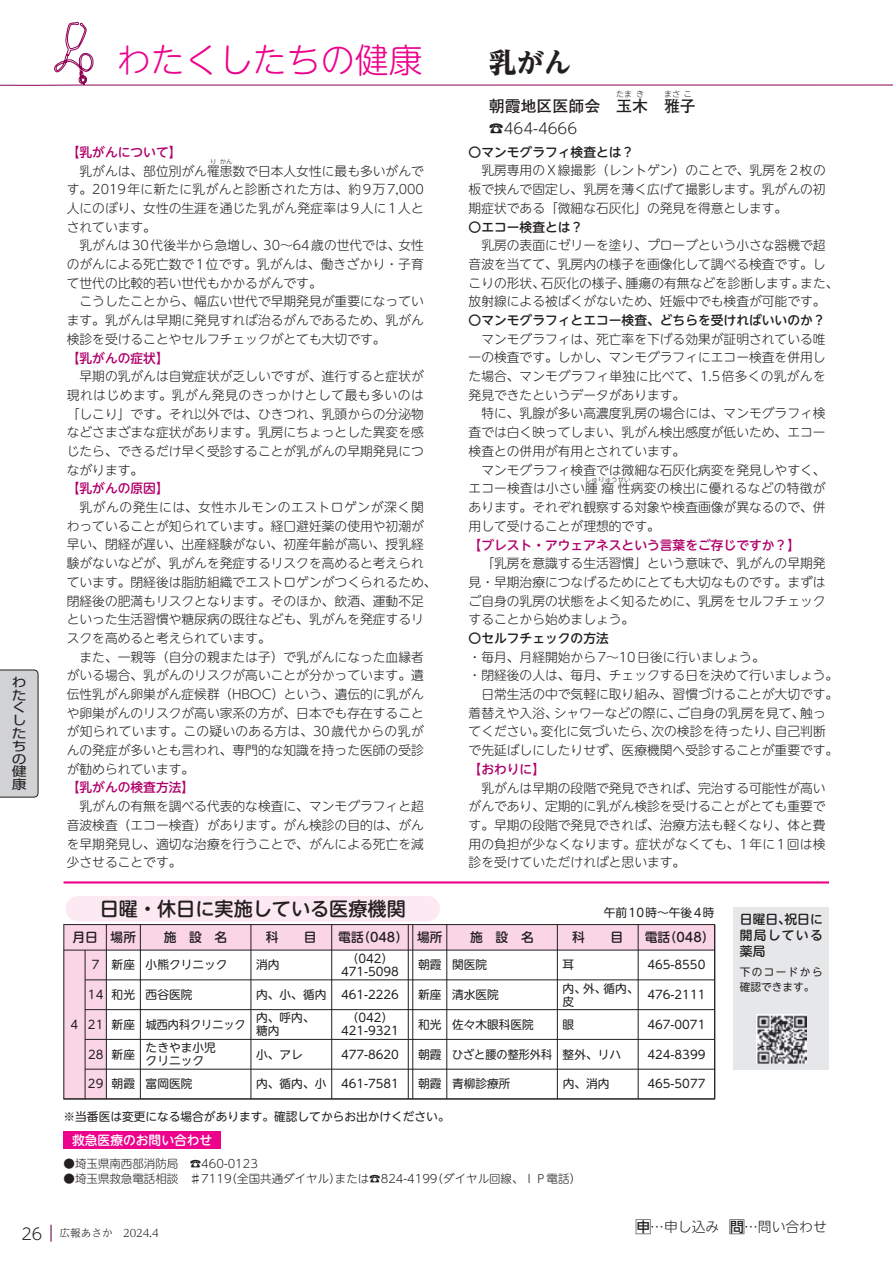
<style>
.page{position:relative;width:893px;height:1263px;background:#fff}
.page>*{position:absolute;margin:0;border:0;box-sizing:border-box;transform-origin:0 0}
.t1{font:300 34.05px "UD Shin M Go Pr 6 N";color:#ed028c}
.t2{font:800 27.6px "UD Reimin Pr 6 N";color:#231f20}
.t3{font:500 19.2px "UD Shin M Go Pr 6 N";color:#231f20}
.t4{font:700 15.9px "Futo Go B101 Pr 6 N";color:#231f20}
.t5{font:300 14.85px "UD Shin M Go Pr 6 N";color:#231f20}
.t6{font:300 13.8px "UD Shin M Go Pr 6 N";color:#231f20}
.t7{font:300 12.75px/18.8px "UD Shin M Go Pr 6 N";color:#231f20;text-align:justify}
.t8{font:500 12.75px/15.9px "UD Shin M Go Pr 6 N";color:#231f20;text-align:justify}
.t9{font:500 12.75px "UD Shin M Go Pr 6 N";color:#b0016a}
.t10{font:500 12.75px "UD Shin M Go Pr 6 N";color:#fff}
.t11{font:12.75px/12.8px "UD Shin Go Pr 6 N";color:#231f20;scale:1.16 1}
.t12{font:11.7px/13px "UD Shin M Go Pr 6 N";color:#231f20}
.t13{font:11.7px "UD Shin M Go Pr 6 N";letter-spacing:.125em;color:#231f20}
.t14{font:300 11.55px "UD Shin M Go Pr 6 N";color:#231f20}
.t15{font:10.65px/14.9px "UD Shin M Go Pr 6 N";letter-spacing:.125em;color:#231f20}
.t16{font:300 10.65px "UD Reimin Pr 6 N";color:#231f20}
.t17{font:300 7.95px "UD Shin M Go Pr 6 N";letter-spacing:.25em;color:#231f20}
.t18{font:300 6.3px "UD Shin M Go Pr 6 N";color:#231f20}
.s1{font-family:"UD Shin M Go Pr 6 N";font-size:15.9px}
</style>
<div class="page">
<hr style="left:64px;top:881px;width:765px;height:2px;background:#ed028c">
<div style="left:66px;top:896px;width:374px;height:25px;background:#fce9f1"></div>
<div style="left:64px;top:950px;width:42px;height:149px;background:#fad5e5"></div>
<div style="left:64px;top:924px;width:651px;height:26px;background:#fad5e5"></div>
<hr style="left:638px;top:924px;width:1px;height:175px;background:#231f20">
<hr style="left:557px;top:924px;width:1px;height:175px;background:#231f20">
<hr style="left:447px;top:924px;width:1px;height:175px;background:#231f20">
<hr style="left:412px;top:924px;width:1px;height:175px;background:#231f20">
<hr style="left:408px;top:924px;width:1px;height:175px;background:#231f20">
<hr style="left:331px;top:924px;width:1px;height:175px;background:#231f20">
<hr style="left:251px;top:924px;width:1px;height:175px;background:#231f20">
<hr style="left:140px;top:924px;width:1px;height:175px;background:#231f20">
<hr style="left:106px;top:924px;width:1px;height:175px;background:#231f20">
<hr style="left:85px;top:950px;width:1px;height:149px;background:#231f20">
<hr style="left:714px;top:924px;width:1px;height:175px;background:#231f20">
<hr style="left:64px;top:924px;width:1px;height:175px;background:#231f20">
<hr style="left:85px;top:1069px;width:630px;height:1px;background:#231f20">
<hr style="left:85px;top:1039px;width:630px;height:1px;background:#231f20">
<hr style="left:85px;top:1009px;width:630px;height:1px;background:#231f20">
<hr style="left:85px;top:979px;width:630px;height:1px;background:#231f20">
<hr style="left:64px;top:950px;width:651px;height:1px;background:#231f20">
<hr style="left:64px;top:1099px;width:651px;height:1px;background:#231f20">
<hr style="left:64px;top:924px;width:651px;height:1px;background:#231f20">
<div style="left:734px;top:907px;width:95px;height:162px;background:#e6e7e9"></div>
<div style="left:64px;top:1132px;width:157px;height:17px;background:#ed028c"></div>
<svg style="left:0;top:21px;width:893px;height:65px"></svg>
<div style="left:756px;top:1014px;width:50px;height:49px;background:#fff"></div>
<img style="left:757px;top:1014px;width:49px;height:49px">
<div style="left:0;top:669px;width:38px;height:128px;background:#d1d2d4"></div>
<svg style="left:50px;top:1225px;width:2px;height:17px"></svg>
<h1 class="t1" style="left:117px;top:32px;width:308px">わたくしたちの健康</h1>
<h2 class="t2" style="left:489px;top:40px;width:84px">乳がん</h2>
<p class="t11" style="left:12px;top:675px;width:14px">わたくしたちの健康</p>
<p class="t9" style="left:67px;top:141px;width:116px">【乳がんについて】</p>
<p class="t18" style="left:210px;top:156px;width:24px">りかん</p>
<p class="t7" style="left:67px;top:161px;width:359px;text-indent:13px">乳がんは、部位別がん罹患数で日本人女性に最も多いがんです。2019年に新たに乳がんと診断された方は、約9万7,000人にのぼり、女性の生涯を通じた乳がん発症率は9人に1人とされています。</p>
<p class="t7" style="left:67px;top:235px;width:359px;text-indent:13px">乳がんは30代後半から急増し、30～64歳の世代では、女性のがんによる死亡数で1位です。乳がんは、働きざかり・子育て世代の比較的若い世代もかかるがんです。</p>
<p class="t7" style="left:67px;top:291px;width:359px;text-indent:13px">こうしたことから、幅広い世代で早期発見が重要になっています。乳がんは早期に発見すれば治るがんであるため、乳がん検診を受けることやセルフチェックがとても大切です。</p>
<p class="t9" style="left:67px;top:347px;width:103px">【乳がんの症状】</p>
<p class="t7" style="left:67px;top:366px;width:359px;text-indent:13px">早期の乳がんは自覚症状が乏しいですが、進行すると症状が現れはじめます。乳がん発見のきっかけとして最も多いのは「しこり」です。それ以外では、ひきつれ、乳頭からの分泌物などさまざまな症状があります。乳房にちょっとした異変を感じたら、できるだけ早く受診することが乳がんの早期発見につながります。</p>
<p class="t9" style="left:67px;top:478px;width:103px">【乳がんの原因】</p>
<p class="t7" style="left:67px;top:497px;width:371px;text-align:left;text-indent:13px">乳がんの発生には、女性ホルモンのエストロゲンが深く関わっていることが知られています。経口避妊薬の使用や初潮が早い、閉経が遅い、出産経験がない、初産年齢が高い、授乳経験がないなどが、乳がんを発症するリスクを高めると考えられています。閉経後は脂肪組織でエストロゲンがつくられるため、閉経後の肥満もリスクとなります。そのほか、飲酒、運動不足といった生活習慣や糖尿病の既往なども、乳がんを発症するリスクを高めると考えられています。</p>
<p class="t7" style="left:67px;top:647px;width:359px;text-indent:13px">また、一親等（自分の親または子）で乳がんになった血縁者がいる場合、乳がんのリスクが高いことが分かっています。遺伝性乳がん卵巣がん症候群（HBOC）という、遺伝的に乳がんや卵巣がんのリスクが高い家系の方が、日本でも存在することが知られています。この疑いのある方は、30歳代からの乳がんの発症が多いとも言われ、専門的な知識を持った医師の受診が勧められています。</p>
<p class="t9" style="left:67px;top:777px;width:129px">【乳がんの検査方法】</p>
<p class="t7" style="left:67px;top:796px;width:359px;text-indent:13px">乳がんの有無を調べる代表的な検査に、マンモグラフィと超音波検査（エコー検査）があります。がん検診の目的は、がんを早期発見し、適切な治療を行うことで、がんによる死亡を減少させることです。</p>
<p class="t17" style="left:616px;top:87px;width:29px">たまき</p>
<p class="t17" style="left:664px;top:87px;width:29px">まさこ</p>
<p class="t4" style="left:489px;top:93px;width:209px">朝霞地区医師会 玉木 雅子</p>
<p class="t5" style="left:489px;top:117px;width:90px">☎464-4666</p>
<p class="t8" style="left:469px;top:143px;width:167px">〇マンモグラフィ検査とは？</p>
<p class="t7" style="left:469px;top:160px;width:359px;text-indent:13px">乳房専用のＸ線撮影（レントゲン）のことで、乳房を2枚の板で挟んで固定し、乳房を薄く広げて撮影します。乳がんの初期症状である「微細な石灰化」の発見を得意とします。</p>
<p class="t8" style="left:469px;top:218px;width:116px">〇エコー検査とは？</p>
<p class="t7" style="left:469px;top:235px;width:371px;text-align:left;text-indent:13px">乳房の表面にゼリーを塗り、プローブという小さな器機で超音波を当てて、乳房内の様子を画像化して調べる検査です。しこりの形状、石灰化の様子、腫瘍の有無などを診断します。また、放射線による被ばくがないため、妊娠中でも検査が可能です。</p>
<p class="t8" style="left:469px;top:311px;width:358px">〇マンモグラフィとエコー検査、どちらを受ければいいのか？</p>
<p class="t7" style="left:469px;top:329px;width:359px;text-indent:13px">マンモグラフィは、死亡率を下げる効果が証明されている唯一の検査です。しかし、マンモグラフィにエコー検査を併用した場合、マンモグラフィ単独に比べて、1.5倍多くの乳がんを発見できたというデータがあります。</p>
<p class="t7" style="left:469px;top:403px;width:358px;text-indent:13px">特に、乳腺が多い高濃度乳房の場合には、マンモグラフィ検査では白く映ってしまい、乳がん検出感度が低いため、エコー検査との併用が有用とされています。</p>
<p class="t7" style="left:481px;top:460px;width:346px">マンモグラフィ検査では微細な石灰化病変を発見しやすく、</p>
<p class="t18" style="left:585px;top:474px;width:47px">しゅりゅうせい</p>
<p class="t7" style="left:469px;top:478px;width:359px">エコー検査は小さい腫瘤性病変の検出に優れるなどの特徴があります。それぞれ観察する対象や検査画像が異なるので、併用して受けることが理想的です。</p>
<p class="t9" style="left:469px;top:534px;width:333px">【ブレスト・アウェアネスという言葉をご存じですか？】</p>
<p class="t7" style="left:469px;top:553px;width:359px;text-indent:13px">「乳房を意識する生活習慣」という意味で、乳がんの早期発見・早期治療につなげるためにとても大切なものです。まずはご自身の乳房の状態をよく知るために、乳房をセルフチェックすることから始めましょう。</p>
<p class="t8" style="left:469px;top:629px;width:142px">〇セルフチェックの方法</p>
<p class="t7" style="left:469px;top:647px;width:298px">・毎月、月経開始から7～10日後に行いましょう。</p>
<p class="t7" style="left:469px;top:665px;width:371px">・閉経後の人は、毎月、チェックする日を決めて行いましょう。</p>
<p class="t7" style="left:481px;top:684px;width:359px">日常生活の中で気軽に取り組み、習慣づけることが大切です。</p>
<p class="t7" style="left:469px;top:703px;width:359px">着替えや入浴、シャワーなどの際に、ご自身の乳房を見て、触っ</p>
<p class="t7" style="left:469px;top:721px;width:359px">てください。変化に気づいたら、次の検診を待ったり、自己判断</p>
<p class="t7" style="left:469px;top:740px;width:371px">で先延ばしにしたりせず、医療機関へ受診することが重要です。</p>
<p class="t9" style="left:469px;top:758px;width:78px">【おわりに】</p>
<p class="t7" style="left:469px;top:778px;width:359px;text-indent:13px">乳がんは早期の段階で発見できれば、完治する可能性が高いがんであり、定期的に乳がん検診を受けることがとても重要です。早期の段階で発見できれば、治療方法も軽くなり、体と費用の負担が少なくなります。症状がなくても、1年に1回は検診を受けていただければと思います。</p>
<h3 class="t3" style="left:100px;top:892px;width:307px">日曜・休日に実施している医療機関</h3>
<p class="t8" style="left:72px;top:928px;width:65px">月日 場所</p>
<p class="t8" style="left:164px;top:928px;width:65px">施設名</p>
<p class="t8" style="left:266px;top:928px;width:14px">科</p>
<p class="t8" style="left:304px;top:928px;width:14px">目</p>
<p class="t8" style="left:338px;top:928px;width:106px">電話（048） 場所</p>
<p class="t8" style="left:470px;top:928px;width:65px">施設名</p>
<p class="t8" style="left:572px;top:928px;width:14px">科</p>
<p class="t8" style="left:610px;top:928px;width:14px">目</p>
<p class="t8" style="left:645px;top:928px;width:71px">電話（048）</p>
<p class="t13" style="left:604px;top:902px;width:112px">午前10時～午後4時</p>
<p class="t12" style="left:71px;top:1017px;width:9px">4</p>
<p class="t12" style="left:92px;top:958px;width:137px">7 新座 小熊クリニック</p>
<p class="t12" style="left:256px;top:958px;width:25px">消内</p>
<p class="t12" style="left:341px;top:951px;width:60px;text-align:center">（042）<br>471-5098</p>
<p class="t12" style="left:418px;top:958px;width:71px">朝霞 関医院</p>
<p class="t12" style="left:563px;top:958px;width:13px">耳</p>
<p class="t12" style="left:647px;top:958px;width:60px">465-8550</p>
<p class="t12" style="left:88px;top:987px;width:106px">14 和光 西谷医院</p>
<p class="t12" style="left:256px;top:987px;width:144px">内、小、循内 461-2226</p>
<p class="t12" style="left:418px;top:987px;width:82px">新座 清水医院</p>
<p class="t12" style="left:563px;top:981px;width:78px">内、外、循内、皮</p>
<p class="t12" style="left:647px;top:987px;width:60px">476-2111</p>
<p class="t12" style="left:88px;top:1017px;width:159px">21 新座 城西内科クリニック</p>
<p class="t12" style="left:256px;top:1011px;width:60px">内、呼内、糖内</p>
<p class="t12" style="left:341px;top:1011px;width:60px;text-align:center">（042）<br>421-9321</p>
<p class="t12" style="left:418px;top:1017px;width:117px">和光 佐々木眼科医院</p>
<p class="t12" style="left:563px;top:1017px;width:13px">眼</p>
<p class="t12" style="left:647px;top:1017px;width:60px">467-0071</p>
<p class="t12" style="left:88px;top:1047px;width:49px">28 新座</p>
<p class="t12" style="left:146px;top:1040px;width:72px">たきやま小児クリニック</p>
<p class="t12" style="left:256px;top:1047px;width:48px">小、アレ</p>
<p class="t12" style="left:341px;top:1047px;width:60px">477-8620</p>
<p class="t12" style="left:418px;top:1047px;width:205px">朝霞 ひざと腰の整形外科 整外、リハ</p>
<p class="t12" style="left:647px;top:1047px;width:60px">424-8399</p>
<p class="t12" style="left:88px;top:1077px;width:106px">29 朝霞 富岡医院</p>
<p class="t12" style="left:256px;top:1077px;width:144px">内、循内、小 461-7581</p>
<p class="t12" style="left:418px;top:1077px;width:94px">朝霞 青柳診療所</p>
<p class="t12" style="left:563px;top:1077px;width:48px">内、消内</p>
<p class="t12" style="left:647px;top:1077px;width:60px">465-5077</p>
<p class="t12" style="left:64px;top:1109px;width:388px">※当番医は変更になる場合があります。確認してからお出かけください。</p>
<p class="t10" style="left:72px;top:1130px;width:142px">救急医療のお問い合わせ</p>
<p class="t14" style="left:64px;top:1154px;width:196px">●埼玉県南西部消防局 ☎460-0123</p>
<p class="t14" style="left:64px;top:1169px;width:519px">●埼玉県救急電話相談 ♯7119（全国共通ダイヤル）または☎824-4199（ダイヤル回線、ＩＰ電話）</p>
<p class="t8" style="left:740px;top:911px;width:84px">日曜日、祝日に開局している薬局</p>
<p class="t15" style="left:740px;top:964px;width:84px">下のコードから確認できます。</p>
<p class="t16" style="left:21px;top:1224px;width:139px"><span class="s1">26</span> 広報あさか　2024.4</p>
<p class="t6" style="left:650px;top:1215px;width:71px">…申し込み</p>
<p class="t6" style="left:744px;top:1215px;width:84px">…問い合わせ</p>
</div>
